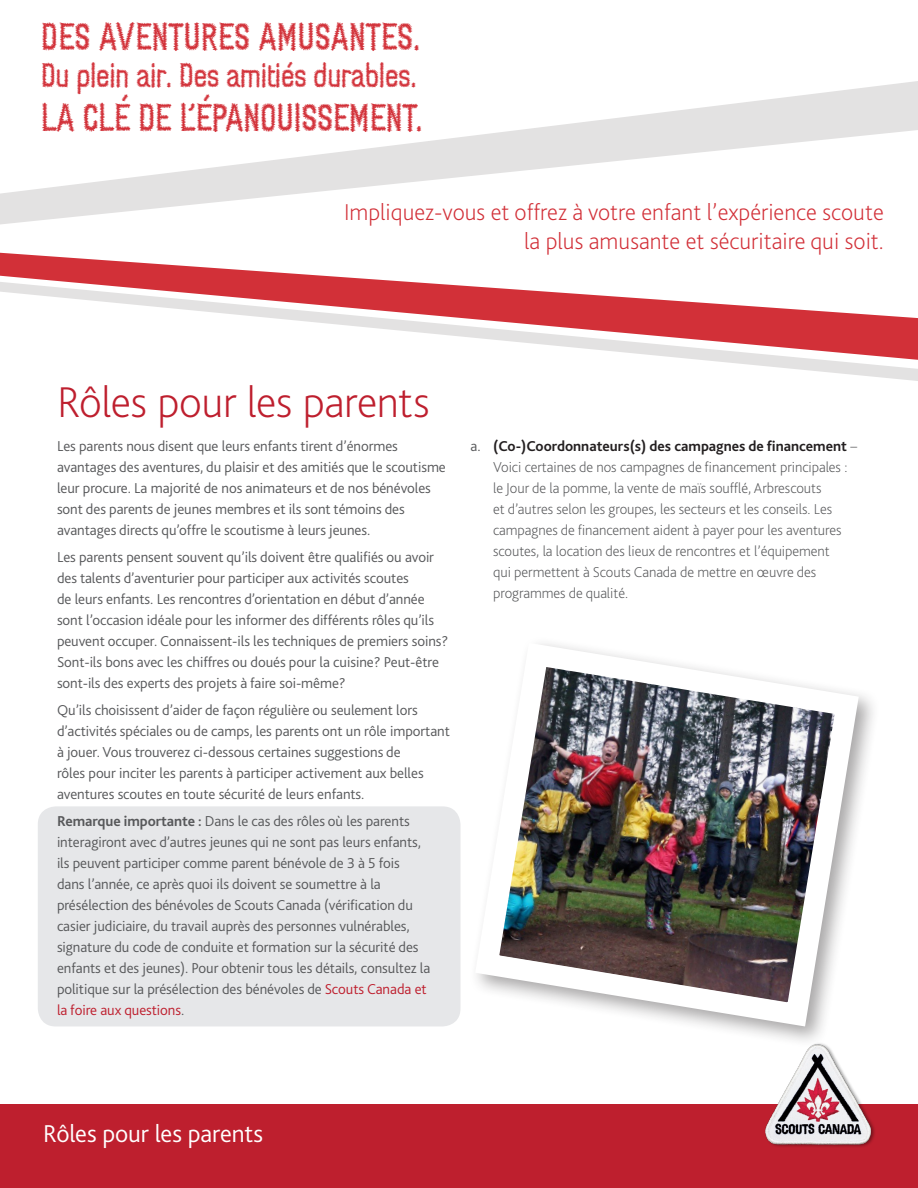
<style>
.page{position:relative;width:918px;height:1188px;background:#fff}
.page>*{position:absolute;margin:0;border:0;box-sizing:border-box;transform-origin:0 0}
.Heading_1{font:200 45px "Bliss 2";letter-spacing:-.01em;color:#be1f2e}
.t1{font:38.55px "Conference Call BH Line Two";letter-spacing:-.01em;color:#d23038}
.t2{font:38.4px "Conference Call BH Line Two";color:#d23038}
.t3{font:33.9px "Conference Call BH Line Two";letter-spacing:-.015em;color:#d23038}
.Heading_2{font:300 25.5px "Bliss 2";letter-spacing:-.005em;color:#fff}
.t4{font:200 24px/28.8px "Bliss 2";color:#d23038;text-align:right}
.Body{font:300 15px/21px "Bliss 2";letter-spacing:-.005em;color:#57585a}
.t5{font:200 15px/21px "Bliss 2";letter-spacing:-.005em;color:#57585a}
.s1{font-weight:700}
.s2{color:#be1f2e}
.s3{font-weight:300}
.s4{font-weight:700;color:#231f20}
</style>
<div class="page">
<div style="left:0;top:1104px;width:918px;height:84px;background:#be1f2e"></div>
<img style="left:765px;top:1048px;width:110px;height:99px">
<div style="left:38px;top:806px;width:422px;height:220px;background:#e6e7e9;border-radius:18px"></div>
<img style="left:476px;top:643px;width:395px;height:396px">
<svg style="left:0;top:259px;width:918px;height:122px"></svg>
<svg style="left:0;top:81px;width:918px;height:178px"></svg>
<p class="t2" style="left:41px;top:12px;width:381px">DES AVENTURES AMUSANTES.</p>
<p class="t3" style="left:41px;top:54px;width:377px">Du plein air. Des amitiés durables.</p>
<p class="t1" style="left:41px;top:93px;width:383px">LA CLÉ DE L’ÉPANOUISSEMENT.</p>
<p class="t4" style="left:344px;top:197px;width:541px">Impliquez-vous et offrez à votre enfant l’expérience scoute la plus amusante et sécuritaire qui soit.</p>
<p class="Heading_1" style="left:57px;top:374px;width:374px">Rôles pour les parents</p>
<p class="Body" style="left:57px;top:435px;width:390px">Les parents nous disent que leurs enfants tirent d’énormes avantages des aventures, du plaisir et des amitiés que le scoutisme leur procure. La majorité de nos animateurs et de nos bénévoles sont des parents de jeunes membres et ils sont témoins des avantages directs qu’offre le scoutisme à leurs jeunes.</p>
<p class="Body" style="left:57px;top:546px;width:393px">Les parents pensent souvent qu’ils doivent être qualifiés ou avoir des talents d’aventurier pour participer aux activités scoutes<br>de leurs enfants. Les rencontres d’orientation en début d’année sont l’occasion idéale pour les informer des différents rôles qu’ils peuvent occuper. Connaissent-ils les techniques de premiers soins?<br>Sont-ils bons avec les chiffres ou doués pour la cuisine? Peut-être sont-ils des experts des projets à faire soi-même?</p>
<p class="Body" style="left:57px;top:699px;width:394px">Qu’ils choisissent d’aider de façon régulière ou seulement lors d’activités spéciales ou de camps, les parents ont un rôle important à jouer. Vous trouverez ci-dessous certaines suggestions de<br>rôles pour inciter les parents à participer activement aux belles aventures scoutes en toute sécurité de leurs enfants.</p>
<p class="Body" style="left:57px;top:810px;width:375px"><span class="s1">Remarque importante :</span> Dans le cas des rôles où les parents interagiront avec d’autres jeunes qui ne sont pas leurs enfants, ils peuvent participer comme parent bénévole de 3 à 5 fois dans l’année, ce après quoi ils doivent se soumettre à la présélection des bénévoles de Scouts Canada (vérification du casier judiciaire, du travail auprès des personnes vulnérables, signature du code de conduite et formation sur la sécurité des enfants et des jeunes). Pour obtenir tous les détails, consultez la politique sur la présélection des bénévoles de <span class="s2">Scouts Canada et la foire aux questions</span>.</p>
<p class="t5" style="left:493px;top:435px;width:366px;text-indent:-22px"><span class="s3">a.</span> <span class="s4">(Co-)Coordonnateurs(s) des campagnes de financement</span> – Voici certaines de nos campagnes de financement principales : le Jour de la pomme, la vente de maïs soufflé, Arbrescouts<br>et d’autres selon les groupes, les secteurs et les conseils. Les campagnes de financement aident à payer pour les aventures scoutes, la location des lieux de rencontres et l’équipement<br>qui permettent à Scouts Canada de mettre en œuvre des programmes de qualité.</p>
<p class="Heading_2" style="left:43px;top:1118px;width:222px">Rôles pour les parents</p>
</div>
